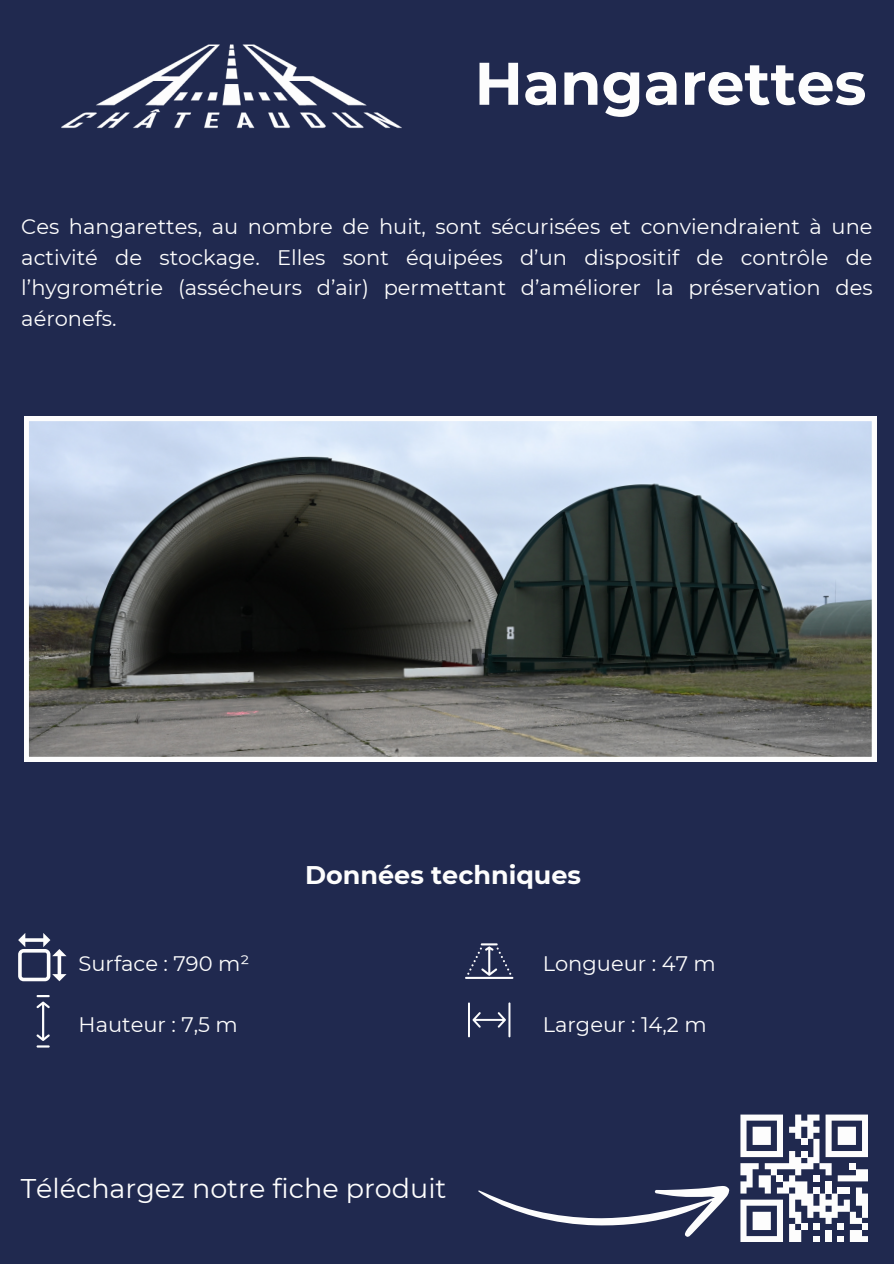
<style>
.page{position:relative;width:894px;height:1264px;background:#fff}
.page>*{position:absolute;margin:0;border:0;box-sizing:border-box;transform-origin:0 0}
.t1{font:700 60px "Montserrat";color:#fdfdfd}
.t2{font:27px "Montserrat";color:#fdfdfd}
.t3{font:700 25.5px "Montserrat";color:#fdfdfd}
.t4{font:21px/30.3px "Montserrat";color:#fdfdfd;text-align:justify}
</style>
<div class="page">
<div style="left:0;top:0;width:893px;height:1263px;background:#20294f"></div>
<hr style="left:42px;top:1002px;width:2px;height:37px;background:#fdfdfd">
<svg style="left:36px;top:995px;width:13px;height:13px"></svg>
<svg style="left:36px;top:1034px;width:13px;height:13px"></svg>
<svg style="left:18px;top:933px;width:49px;height:48px"></svg>
<svg style="left:468px;top:1002px;width:42px;height:35px"></svg>
<svg style="left:465px;top:943px;width:48px;height:36px"></svg>
<svg style="left:740px;top:1114px;width:127px;height:127px"></svg>
<svg style="left:478px;top:1186px;width:252px;height:51px"></svg>
<img style="left:61px;top:44px;width:340px;height:85px">
<svg style="left:24px;top:416px;width:852px;height:345px;background:#747a7d"></svg>
<p class="t1" style="left:474px;top:47px;width:393px">Hangarettes</p>
<p class="t4" style="left:21px;top:212px;width:852px">Ces hangarettes, au nombre de huit, sont sécurisées et conviendraient à une activité de stockage. Elles sont équipées d’un dispositif de contrôle de l’hygrométrie (assécheurs d’air) permettant d’améliorer la préservation des aéronefs.</p>
<p class="t4" style="left:79px;top:948px;width:172px">Surface : 790 m²</p>
<h1 class="t4" style="left:79px;top:1009px;width:161px">Hauteur : 7,5 m</h1>
<p class="t3" style="left:305px;top:859px;width:277px">Données techniques</p>
<p class="t4" style="left:542px;top:948px;width:174px">Longueur : 47 m</p>
<h2 class="t4" style="left:542px;top:1009px;width:165px">Largeur : 14,2 m</h2>
<p class="t2" style="left:21px;top:1171px;width:427px">Téléchargez notre fiche produit</p>
</div>
